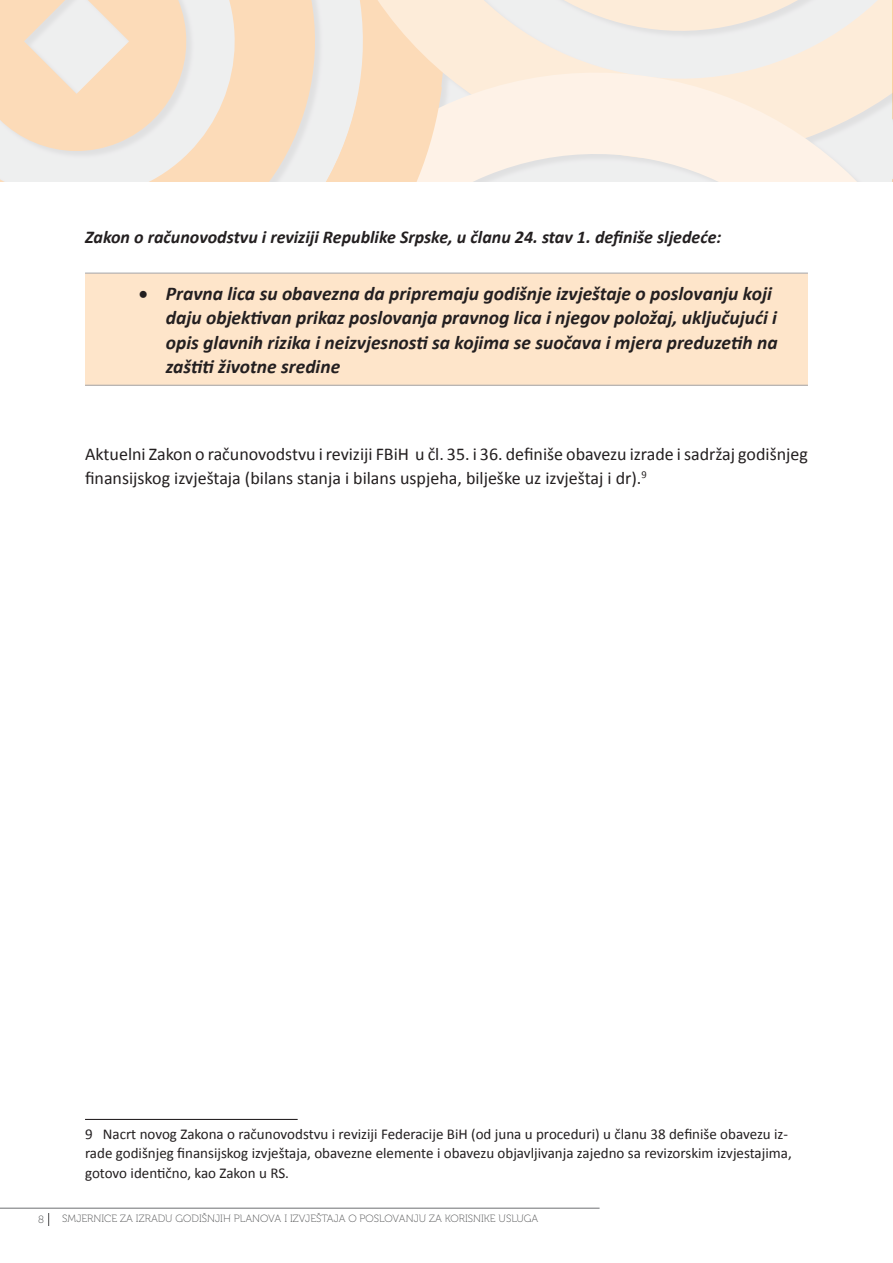
<style>
.page{position:relative;width:893px;height:1263px;background:#fff}
.page>*{position:absolute;margin:0;border:0;box-sizing:border-box;transform-origin:0 0}
.t1{font:italic 700 19.5px/24px "Calibri";color:#231f20}
.t2{font:18px/24px "Calibri";color:#231f20}
.t3{font:italic 700 18px "Calibri";color:#231f20}
.t4{font:15px/19.5px "Calibri";color:#231f20}
.t5{font:10.5px "Museo 100";color:#4b4c4d}
</style>
<div class="page">
<svg style="left:0;top:0;width:893px;height:181px;background:#f7e8d8"></svg>
<hr style="left:0;top:1208px;width:600px;height:1px;background:#76787b">
<svg style="left:48px;top:1213px;width:1px;height:13px"></svg>
<div style="left:85px;top:273px;width:723px;height:112px;background:#fee5ca"></div>
<hr style="left:85px;top:273px;width:723px;height:1px;background:#a8a9ad">
<hr style="left:85px;top:385px;width:723px;height:1px;background:#a8a9ad">
<hr style="left:85px;top:1119px;width:213px;height:1px;background:#231f20">
<p class="t3" style="left:85px;top:225px;width:638px">Zakon o računovodstvu i reviziji Republike Srpske, u članu 24. stav 1. definiše sljedeće:</p>
<p class="t1" style="left:166px;top:282px;width:613px;text-indent:-27px">• Pravna lica su obavezna da pripremaju godišnje izvještaje o poslovanju koji daju objektivan prikaz poslovanja pravnog lica i njegov položaj, uključujući i opis glavnih rizika i neizvjesnosti sa kojima se suočava i mjera preduzetih na zaštiti životne sredine</p>
<p class="t2" style="left:85px;top:442px;width:724px">Aktuelni Zakon o računovodstvu i reviziji FBiH u čl. 35. i 36. definiše obavezu izrade i sadržaj godišnjeg finansijskog izvještaja (bilans stanja i bilans uspjeha, bilješke uz izvještaj i dr).<sup>9</sup></p>
<p class="t4" style="left:85px;top:1124px;width:708px">9 Nacrt novog Zakona o računovodstvu i reviziji Federacije BiH (od juna u proceduri) u članu 38 definiše obavezu iz&shy;rade godišnjeg finansijskog izvještaja, obavezne elemente i obavezu objavljivanja zajedno sa revizorskim izvjestajima, gotovo identično, kao Zakon u RS.</p>
<p class="t5" style="left:38px;top:1213px;width:7px">8</p>
<p class="t5" style="left:62px;top:1213px;width:477px">SMJERNICE ZA IZRADU GODIŠNJIH PLANOVA I IZVJEŠTAJA O POSLOVANJU ZA KORISNIKE USLUGA</p>
</div>
